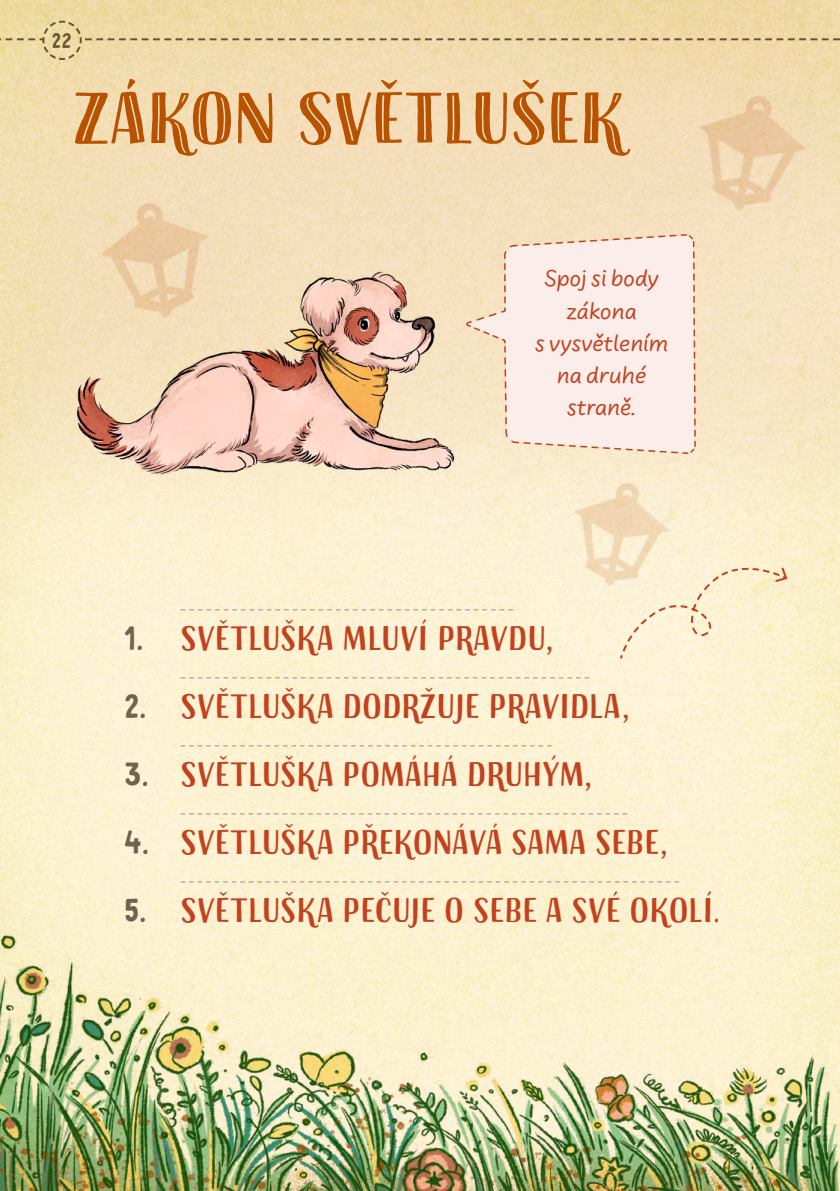
<style>
.page{position:relative;width:840px;height:1191px;background:#fff}
.page>*{position:absolute;margin:0;border:0;box-sizing:border-box;transform-origin:0 0}
.HED___oddíl{font:72px "Sofa Sans Hand Bk DP Line";color:#b85100}
.t1{font:34px "Sofa Sans Hand";color:#c2421f}
.STORY___avatar_text{font:24px/32px "Uberhand Pro";color:#c2421f;text-align:center}
.t2{font:20px "Mr Dodo Regular Rounded";color:#736251}
.s1{font-family:"Mr Dodo Regular Rounded";font-size:32px;color:#736251}
</style>
<div class="page">
<img style="left:0;top:610px;width:839px;height:581px">
<img style="left:0;top:0;width:839px;height:610px">
<img style="left:0;top:871px;width:838px;height:320px">
<svg style="left:467px;top:233px;width:229px;height:221px;background:#f8e8df"></svg>
<svg style="left:180px;top:609px;width:332px;height:1px"></svg>
<svg style="left:180px;top:677px;width:409px;height:1px"></svg>
<svg style="left:180px;top:745px;width:371px;height:1px"></svg>
<svg style="left:180px;top:813px;width:446px;height:1px"></svg>
<svg style="left:180px;top:881px;width:498px;height:1px"></svg>
<svg style="left:618px;top:563px;width:170px;height:98px;background:#fbedcf"></svg>
<img style="left:683px;top:78px;width:133px;height:143px">
<img style="left:560px;top:467px;width:119px;height:128px">
<img style="left:54px;top:118px;width:413px;height:384px">
<svg style="left:0;top:20px;width:839px;height:41px;background:#ecd5a5"></svg>
<p class="t2" style="left:52px;top:28px;width:22px">22</p>
<p class="HED___oddíl" style="left:72px;top:74px;width:553px">ZÁKON SVĚTLUŠEK</p>
<p class="STORY___avatar_text" style="left:534px;top:261px;width:135px">Spoj si body zákona<br>s vysvětlením na druhé straně.</p>
<p class="t1" style="left:124px;top:618px;width:431px"><span class="s1">1.</span> SVĚTLUŠKA MLUVÍ PRAVDU,</p>
<p class="t1" style="left:124px;top:686px;width:507px"><span class="s1">2.</span> SVĚTLUŠKA DODRŽUJE PRAVIDLA,</p>
<p class="t1" style="left:124px;top:754px;width:470px"><span class="s1">3.</span> SVĚTLUŠKA POMÁHÁ DRUHÝM,</p>
<p class="t1" style="left:124px;top:822px;width:545px"><span class="s1">4.</span> SVĚTLUŠKA PŘEKONÁVÁ SAMA SEBE,</p>
<p class="t1" style="left:124px;top:890px;width:597px"><span class="s1">5.</span> SVĚTLUŠKA PEČUJE O SEBE A SVÉ OKOLÍ.</p>
</div>
